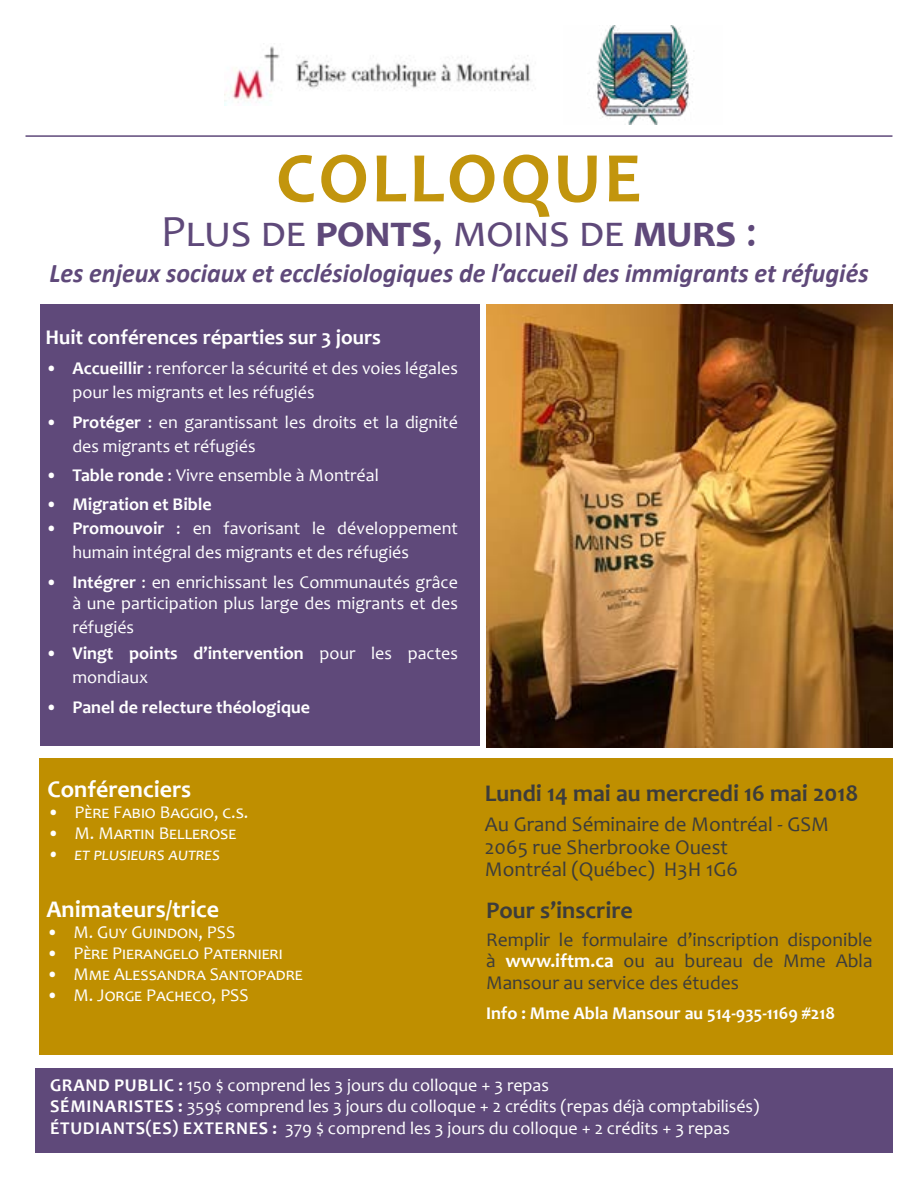
<style>
.page{position:relative;width:918px;height:1188px;background:#fff}
.page>*{position:absolute;margin:0;border:0;box-sizing:border-box;transform-origin:0 0}
.t1{font:700 72px "Candara";letter-spacing:.04em;color:#c2950d}
.t2{font:45px "Candara";color:#5f497a}
.t3{font:italic 700 27px "Calibri";color:#5f497a;scale:.96 1}
.t4{font:700 24px "Candara";color:#3c3c3b}
.t5{font:700 24px "Candara";color:#fff}
.t6{font:21px/22.5px "Candara";color:#3c3c3b}
.t7{font:700 21px "Candara";color:#fff}
.t8{font:19.5px/21.8px "Candara";color:#3c3c3b;text-align:justify}
.t9{font:18px/24px "Candara";color:#fff}
.t10{font:700 18px/24px "Candara";color:#fff}
.t11{font:italic 18px "Candara";color:#fff}
.s1{font-weight:700}
.s2{font-weight:400}
.s3{font-weight:700;color:#fff}
</style>
<div class="page">
<img style="left:486px;top:305px;width:406px;height:442px">
<div style="left:39px;top:758px;width:853px;height:297px;background:#bf8f00"></div>
<div style="left:40px;top:305px;width:440px;height:441px;background:#5f497a"></div>
<div style="left:35px;top:1068px;width:857px;height:84px;background:#5f497a"></div>
<img style="left:225px;top:46px;width:306px;height:60px">
<hr style="left:26px;top:135px;width:866px;height:2px;background:#5f497a">
<img style="left:597px;top:26px;width:97px;height:99px">
<h1 class="t1" style="left:276px;top:133px;width:367px">COLLOQUE</h1>
<h2 class="t2" style="left:161px;top:204px;width:598px">Plus de <span class="s1">ponts</span>, moins de <span class="s1">murs</span> :</h2>
<h3 class="t3" style="left:49px;top:256px;width:855px">Les enjeux sociaux et ecclésiologiques de l’accueil des immigrants et réfugiés</h3>
<p class="t7" style="left:45px;top:324px;width:337px">Huit conférences réparties sur 3 jours</p>
<p class="t9" style="left:72px;top:356px;width:387px;text-indent:-27px"><span class="s1">• Accueillir</span> : renforcer la sécurité et des voies légales pour les migrants et les réfugiés</p>
<p class="t9" style="left:72px;top:410px;width:387px;text-indent:-27px"><span class="s1">• Protéger</span> : en garantissant les droits et la dignité des migrants et réfugiés</p>
<p class="t9" style="left:45px;top:463px;width:335px"><span class="s1">• Table ronde</span> : Vivre ensemble à Montréal</p>
<p class="t10" style="left:45px;top:492px;width:168px">• Migration et Bible</p>
<p class="t9" style="left:72px;top:516px;width:387px;text-indent:-27px"><span class="s1">• Promouvoir</span> : en favorisant le développement humain intégral des migrants et des réfugiés</p>
<p class="t9" style="left:45px;top:571px;width:414px;line-height:21px;text-align:right"><span class="s1">• Intégrer</span> : en enrichissant les Communautés grâce à une participation plus large des migrants et des</p>
<p class="t9" style="left:72px;top:615px;width:63px">réfugiés</p>
<p class="t10" style="left:72px;top:641px;width:387px;text-indent:-27px">• Vingt points d’intervention <span class="s2">pour les pactes mondiaux</span></p>
<p class="t10" style="left:45px;top:695px;width:266px">• Panel de relecture théologique</p>
<h3 class="t5" style="left:48px;top:774px;width:145px">Conférenciers</h3>
<p class="t9" style="left:48px;top:800px;width:203px">• Père Fabio Baggio, c.s.</p>
<p class="t9" style="left:48px;top:821px;width:190px">• M. Martin Bellerose</p>
<p class="t11" style="left:48px;top:843px;width:174px">• et plusieurs autres</p>
<h3 class="t5" style="left:46px;top:894px;width:174px">Animateurs/trice</h3>
<p class="t9" style="left:46px;top:920px;width:190px">• M. Guy Guindon, PSS</p>
<p class="t9" style="left:46px;top:941px;width:238px">• Père Pierangelo Paternieri</p>
<p class="t9" style="left:46px;top:962px;width:258px">• Mme Alessandra Santopadre</p>
<p class="t9" style="left:46px;top:983px;width:204px">• M. Jorge Pacheco, PSS</p>
<h3 class="t4" style="left:485px;top:779px;width:375px">Lundi 14 mai au mercredi 16 mai 2018</h3>
<p class="t6" style="left:485px;top:813px;width:346px">Au Grand Séminaire de Montréal - GSM<br>2065 rue Sherbrooke Ouest<br>Montréal (Québec) H3H 1G6</p>
<h3 class="t4" style="left:486px;top:895px;width:148px">Pour s’inscrire</h3>
<p class="t8" style="left:486px;top:928px;width:388px">Remplir le formulaire d’inscription disponible à <span class="s3">www.iftm.ca</span> ou au bureau de Mme Abla Mansour au service des études</p>
<p class="t10" style="left:486px;top:1001px;width:351px">Info : Mme Abla Mansour au 514-935-1169 #218</p>
<p class="t9" style="left:50px;top:1074px;width:711px;line-height:21.6px"><span class="s1">GRAND PUBLIC :</span> 150 $ comprend les 3 jours du colloque + 3 repas<br><span class="s1">SÉMINARISTES :</span> 359$ comprend les 3 jours du colloque + 2 crédits (repas déjà comptabilisés)<br><span class="s1">ÉTUDIANTS(ES) EXTERNES :</span> 379 $ comprend les 3 jours du colloque + 2 crédits + 3 repas</p>
</div>
